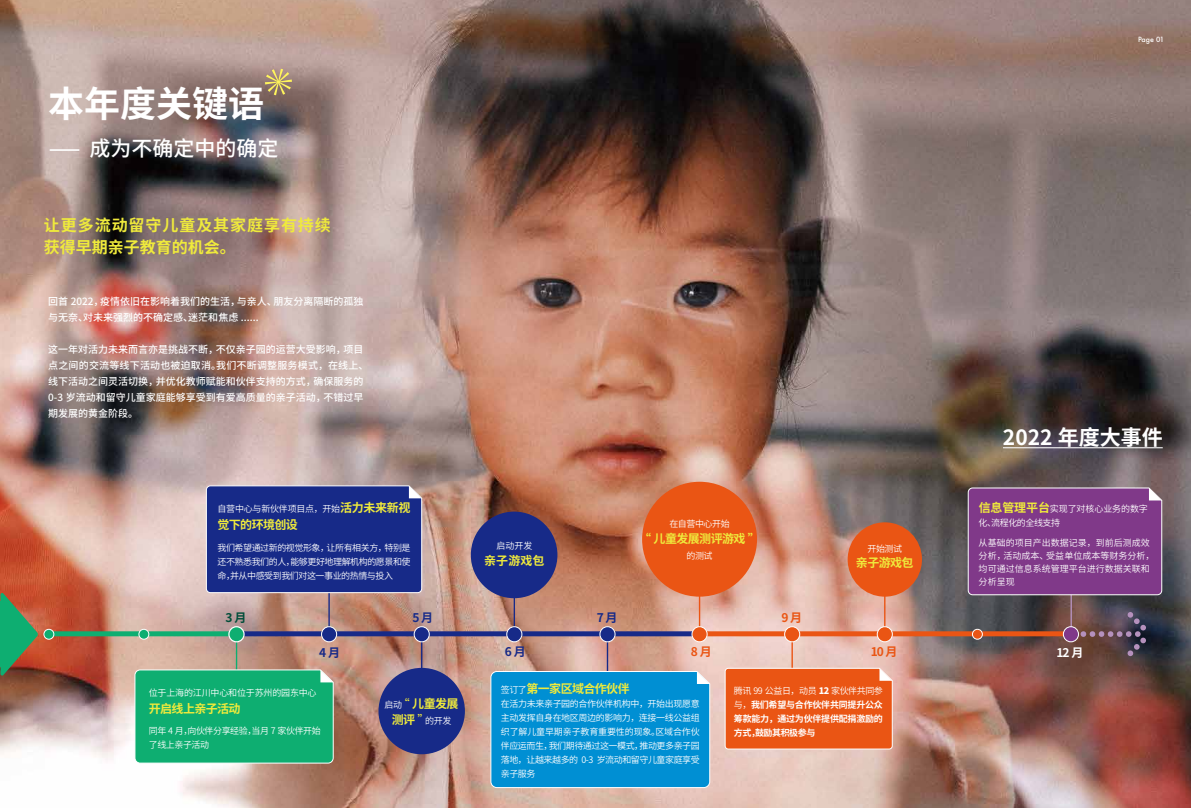
<style>
.page{position:relative;width:1191px;height:808px;background:#fff}
.page>*{position:absolute;margin:0;border:0;box-sizing:border-box;transform-origin:0 0}
.t1{font:700 36px "Source Han Sans CN";color:#fff}
.t2{font:500 21px "Source Han Sans CN";color:#fff;scale:1.75 1}
.t3{font:700 21px "Source Han Sans CN";color:#fff}
.t4{font:700 16px/22px "Source Han Sans CN";letter-spacing:.06em;color:#efea3c}
.t5{font:700 12px "Source Han Sans CN";letter-spacing:-.05em;color:#efea3c}
.t6{font:700 12px "Source Han Sans CN";letter-spacing:.15em;color:#172a88}
.t7{font:700 12px "Source Han Sans CN";color:#ea5514}
.t8{font:700 12px "Source Han Sans CN";color:#fff}
.t9{font:700 12px "Source Han Sans CN";color:#004d39}
.t10{font:500 10px/16px "Source Han Sans CN";color:#fff}
.t11{font:9px/14px "Source Han Sans CN";letter-spacing:-.05em;color:#fff;text-align:justify}
.t12{font:700 9px/14px "Source Han Sans CN";letter-spacing:-.025em;color:#fff;text-align:justify}
.t13{font:9px/13px "Source Han Sans CN";color:#fff}
.t14{font:9px/14px "Source Han Sans CN";letter-spacing:-.01em;color:#fff}
.t15{font:9px "Source Han Sans CN";letter-spacing:-.025em;color:#fff}
.t16{font:9px "Source Han Sans CN";letter-spacing:-.02em;color:#fff}
.t17{font:500 7px "Futura";letter-spacing:-.015em;color:#fff}
.s1{font-weight:700;font-size:12px;color:#efea3c}
.s2{font-weight:400;font-size:9px;color:#fff}
.s3{font-weight:400}
.s4{font-size:12px;color:#efea3c}
.s5{font-weight:800}
</style>
<div class="page">
<img style="left:0;top:0;width:1191px;height:808px">
<hr style="left:1003px;top:447px;width:159px;height:1px;background:#fff">
<hr style="left:421px;top:634px;width:1px;height:42px;background:#172a88">
<hr style="left:513px;top:589px;width:2px;height:41px;background:#172a88">
<hr style="left:607px;top:634px;width:1px;height:42px;background:#172a88">
<hr style="left:699px;top:589px;width:1px;height:42px;background:#ea5514">
<hr style="left:791px;top:635px;width:2px;height:42px;background:#ea5514">
<hr style="left:884px;top:589px;width:1px;height:42px;background:#ea5514">
<hr style="left:1070px;top:589px;width:2px;height:41px;background:#b591bd">
<div style="left:239px;top:631px;width:463px;height:5px;background:#172a88"></div>
<div style="left:699px;top:631px;width:373px;height:5px;background:#ea5514"></div>
<div style="left:49px;top:631px;width:187px;height:5px;background:#0eae71"></div>
<hr style="left:236px;top:636px;width:1px;height:42px;background:#0eae71">
<hr style="left:328px;top:592px;width:2px;height:42px;background:#172a88">
<div style="left:138px;top:629px;width:11px;height:11px;background:#0eae71;border:1px solid #fff;border-radius:50%"></div>
<div style="left:43px;top:629px;width:11px;height:11px;background:#0eae71;border:1px solid #fff;border-radius:50%"></div>
<svg style="left:228px;top:626px;width:17px;height:16px"></svg>
<div style="left:321px;top:626px;width:16px;height:16px;background:#172a88;border:1px solid #fff;border-radius:50%"></div>
<div style="left:414px;top:626px;width:16px;height:16px;background:#172a88;border:1px solid #fff;border-radius:50%"></div>
<div style="left:506px;top:626px;width:16px;height:16px;background:#172a88;border:1px solid #fff;border-radius:50%"></div>
<div style="left:599px;top:626px;width:16px;height:16px;background:#172a88;border:1px solid #fff;border-radius:50%"></div>
<div style="left:691px;top:626px;width:16px;height:16px;background:#ea5514;border:1px solid #fff;border-radius:50%"></div>
<div style="left:784px;top:626px;width:16px;height:16px;background:#ea5514;border:1px solid #fff;border-radius:50%"></div>
<svg style="left:876px;top:626px;width:17px;height:16px"></svg>
<svg style="left:1062px;top:626px;width:17px;height:16px"></svg>
<div style="left:972px;top:629px;width:11px;height:11px;background:#ea5514;border:1px solid #fff;border-radius:50%"></div>
<svg style="left:1080px;top:612px;width:66px;height:44px;background:#5e4950"></svg>
<div style="left:134px;top:669px;width:200px;height:95px;background:#0eae71"></div>
<div style="left:205px;top:485px;width:218px;height:109px;background:#172a88"></div>
<div style="left:490px;top:670px;width:220px;height:118px;background:#008fd3"></div>
<svg style="left:724px;top:667px;width:169px;height:83px;background:#ea5e21"></svg>
<div style="left:967px;top:487px;width:195px;height:109px;background:#803989"></div>
<div style="left:378px;top:668px;width:87px;height:86px;background:#172a88;border-radius:50%"></div>
<div style="left:471px;top:512px;width:86px;height:86px;background:#172a88;border-radius:50%"></div>
<div style="left:642px;top:482px;width:115px;height:115px;background:#ea5514;border-radius:50%"></div>
<div style="left:847px;top:522px;width:75px;height:75px;background:#ea5514;border-radius:50%"></div>
<svg style="left:0;top:592px;width:38px;height:84px;background:#5b7f52"></svg>
<svg style="left:265px;top:69px;width:27px;height:26px"></svg>
<h1 class="t1" style="left:48px;top:83px;width:218px">本年度关键语</h1>
<h2 class="t2" style="left:48px;top:137px;width:133px">— 成为不确定中的确定</h2>
<h3 class="t4" style="left:44px;top:214px;width:288px">让更多流动留守儿童及其家庭享有持续获得早期亲子教育的机会。</h3>
<p class="t10" style="left:48px;top:294px;width:316px">回首 2022，疫情依旧在影响着我们的生活，与亲人、朋友分离隔断的孤独与无奈、对未来强烈的不确定感、迷茫和焦虑 ......</p>
<p class="t10" style="left:48px;top:342px;width:322px">这一年对活力未来而言亦是挑战不断，不仅亲子园的运营大受影响，项目点之间的交流等线下活动也被迫取消。我们不断调整服务模式，在线上、线下活动之间灵活切换，并优化教师赋能和伙伴支持的方式，确保服务的<br>0-3 岁流动和留守儿童家庭能够享受到有爱高质量的亲子活动，不错过早期发展的黄金阶段。</p>
<p class="t15" style="left:217px;top:504px;width:195px">自营中心与新伙伴项目点，开始<span class="s1">活力未来新视</span></p>
<h3 class="t5" style="left:217px;top:518px;width:82px">觉下的环境创设</h3>
<p class="t11" style="left:217px;top:541px;width:195px">我们希望通过新的视觉形象，让所有相关方，特别是还不熟悉我们的人，能够更好地理解机构的愿景和使命，并从中感受到我们对这一事业的热情与投入</p>
<h3 class="t9" style="left:225px;top:610px;width:22px">3月</h3>
<h3 class="t6" style="left:319px;top:646px;width:22px">4月</h3>
<p class="t16" style="left:149px;top:688px;width:169px">位于上海的江川中心和位于苏州的园东中心</p>
<h3 class="t5" style="left:149px;top:702px;width:93px">开启线上亲子活动</h3>
<p class="t11" style="left:149px;top:724px;width:173px">同年 4 月，向伙伴分享经验，当月 7 家伙伴开始了线上亲子活动</p>
<h3 class="t6" style="left:412px;top:610px;width:22px">5月</h3>
<h3 class="t5" style="left:384px;top:697px;width:75px"><span class="s2">启动</span><span class="s3">“</span> 儿童发展</h3>
<p class="t11" style="left:392px;top:714px;width:61px"><span class="s1">测评</span> <span class="s4">”</span>的开发</p>
<p class="t17" style="left:1138px;top:35px;width:28px">Page 01</p>
<p class="t11" style="left:496px;top:538px;width:38px">启动开发</p>
<h3 class="t5" style="left:484px;top:553px;width:62px">亲子游戏包</h3>
<h3 class="t6" style="left:505px;top:645px;width:22px">6月</h3>
<h3 class="t6" style="left:596px;top:610px;width:22px">7月</h3>
<p class="t11" style="left:669px;top:517px;width:62px">在自营中心开始</p>
<h3 class="t5" style="left:639px;top:532px;width:122px">“ 儿童发展测评游戏 ”</h3>
<p class="t11" style="left:686px;top:549px;width:28px">的测试</p>
<h3 class="t7" style="left:691px;top:645px;width:22px">8月</h3>
<h3 class="t7" style="left:781px;top:610px;width:22px">9月</h3>
<h2 class="t3" style="left:1003px;top:425px;width:161px">2022 年度大事件</h2>
<p class="t11" style="left:867px;top:541px;width:36px">开始测试</p>
<h3 class="t5" style="left:856px;top:555px;width:59px">亲子游戏包</h3>
<p class="t14" style="left:978px;top:502px;width:171px"><span class="s1">信息管理平台</span>实现了对核心业务的数字化、流程化的全线支持</p>
<p class="t13" style="left:978px;top:537px;width:177px">从基础的项目产出数据记录，到前后测成效分析，活动成本、受益单位成本等财务分析，均可通过信息系统管理平台进行数据关联和分析呈现</p>
<h3 class="t7" style="left:871px;top:645px;width:28px">10 月</h3>
<h3 class="t8" style="left:1056px;top:646px;width:28px">12 月</h3>
<h3 class="t5" style="left:501px;top:682px;width:130px"><span class="s2">签订了</span>第一家区域合作伙伴</h3>
<p class="t11" style="left:501px;top:697px;width:200px">在活力未来亲子园的合作伙伴机构中，开始出现愿意主动发挥自身在地区周边的影响力，连接一线公益组织了解儿童早期亲子教育重要性的现象。区域合作伙伴应运而生，我们期待通过这一模式，推动更多亲子园落地，让越来越多的 0-3 岁流动和留守儿童家庭享受亲子服务</p>
<p class="t12" style="left:734px;top:684px;width:150px"><span class="s3">腾讯 99 公益日，动员</span> <span class="s5">12</span> <span class="s3">家伙伴共同参与，</span>我们希望与合作伙伴共同提升公众筹款能力，通过为伙伴提供配捐激励的方式，鼓励其积极参与</p>
</div>
